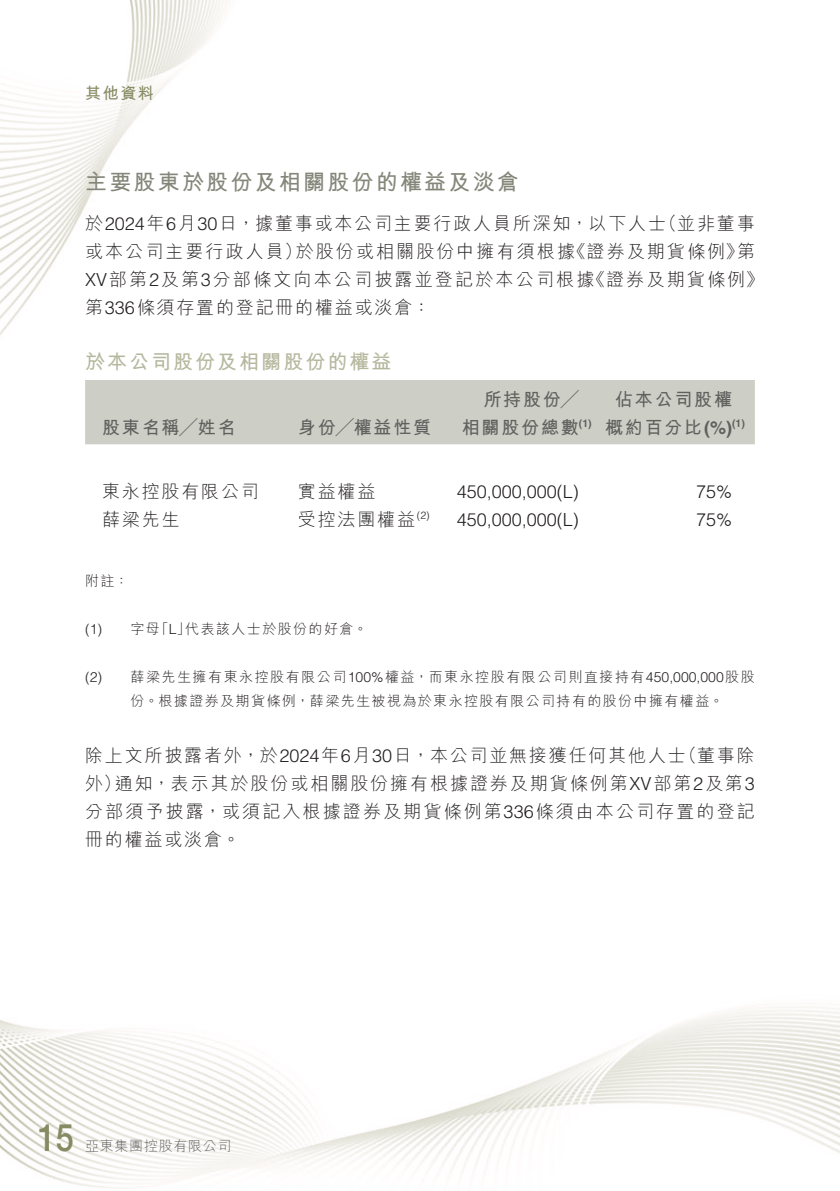
<style>
.page{position:relative;width:840px;height:1191px;background:#fff}
.page>*{position:absolute;margin:0;border:0;box-sizing:border-box;transform-origin:0 0}
.t1{font:500 38px "Helvetica Neue LT Std";color:#858b62;scale:.85 1}
.t2{font:700 22px "M Hei HK";letter-spacing:.1em;color:#848679}
.t3{font:700 20px "M Hei HK";letter-spacing:.1em;color:#b6b89e}
.t4{font:300 18px/28px "M Hei HK";letter-spacing:.105em;color:#231f20}
.t5{font:700 18px "M Hei HK";letter-spacing:.1em;color:#60615f}
.t6{font:300 18px "Helvetica LT Std";color:#231f20}
.t7{font:700 16px "M Hei HK";color:#858b62}
.t8{font:300 14px "M Hei HK";letter-spacing:.1em;color:#231f20}
.t9{font:300 14px "M Hei HK";letter-spacing:.05em;color:#60615f}
.t10{font:300 14px "Helvetica LT Std";color:#231f20}
.t11{font:700 10.4px "Helvetica LT Std";color:#60615f}
.t12{font:300 10.4px "Helvetica LT Std";color:#231f20}
.s1{font-family:"Helvetica LT Std"}
.s2{font-size:18px}
</style>
<div class="page">
<img style="left:0;top:0;width:839px;height:1188px">
<div style="left:85px;top:380px;width:669px;height:64px;background:#cdcec5"></div>
<svg style="left:85px;top:444px;width:669px;height:96px"></svg>
<p class="t7" style="left:85px;top:82px;width:70px">其他資料</p>
<p class="t2" style="left:85px;top:166px;width:435px">主要股東於股份及相關股份的權益及淡倉</p>
<p class="t4" style="left:659px;top:209px;width:97px">（並非董事</p>
<p class="t4" style="left:85px;top:209px;width:582px">於<span class="s1">2024</span>年<span class="s1">6</span>月<span class="s1">30</span>日，據董事或本公司主要行政人員所深知，以下人士</p>
<p class="t4" style="left:295px;top:237px;width:280px">於股份或相關股份中擁有須根據</p>
<p class="t4" style="left:85px;top:237px;width:218px">或本公司主要行政人員）</p>
<p class="t4" style="left:736px;top:237px;width:19px">第</p>
<p class="t4" style="left:568px;top:237px;width:177px">《證券及期貨條例》</p>
<p class="t4" style="left:85px;top:265px;width:510px"><span class="s1">XV</span>部第<span class="s1">2</span>及第<span class="s1">3</span>分部條文向本公司披露並登記於本公司根據第<span class="s1">336</span>條須存置的登記冊的權益或淡倉：</p>
<p class="t3" style="left:85px;top:347px;width:308px">於本公司股份及相關股份的權益</p>
<p class="t4" style="left:587px;top:265px;width:177px">《證券及期貨條例《</p>
<p class="t5" style="left:102px;top:414px;width:135px">股東名稱╱姓名</p>
<p class="t5" style="left:298px;top:414px;width:135px">身份╱權益性質</p>
<p class="t4" style="left:102px;top:477px;width:158px">東永控股有限公司</p>
<p class="t4" style="left:298px;top:477px;width:79px">實益權益</p>
<p class="t4" style="left:102px;top:505px;width:79px">薛梁先生</p>
<p class="t4" style="left:298px;top:505px;width:118px">受控法團權益</p>
<p class="t12" style="left:416px;top:509px;width:14px">)2(</p>
<p class="t8" style="left:85px;top:574px;width:45px">附註：</p>
<p class="t10" style="left:85px;top:620px;width:19px">1( )</p>
<p class="t8" style="left:130px;top:622px;width:31px">字母</p>
<p class="t8" style="left:185px;top:622px;width:184px">代表該人士於股份的好倉。</p>
<p class="t8" style="left:155px;top:622px;width:37px">「」<span class="s1">L</span></p>
<p class="t5" style="left:483px;top:386px;width:97px">所持股份╱</p>
<p class="t5" style="left:461px;top:414px;width:118px">相關股份總數</p>
<p class="t11" style="left:578px;top:416px;width:14px">(1)</p>
<p class="t5" style="left:614px;top:386px;width:118px">佔本公司股權</p>
<p class="t11" style="left:725px;top:416px;width:20px">(1)<span class="s2">(</span></p>
<p class="t5" style="left:604px;top:414px;width:122px">概約百分比 <span class="s1">%)</span></p>
<p class="t6" style="left:456px;top:480px;width:124px">450,000,000 (L(</p>
<p class="t6" style="left:456px;top:508px;width:124px">450,000,000 (L(</p>
<p class="t6" style="left:695px;top:480px;width:38px">75%</p>
<p class="t6" style="left:695px;top:508px;width:38px">75%</p>
<p class="t10" style="left:85px;top:668px;width:19px">2( )</p>
<p class="t8" style="left:130px;top:670px;width:625px">薛梁先生擁有東永控股有限公司<span class="s1">100%</span>權益，而東永控股有限公司則直接持有<span class="s1">450,000,000</span>股股</p>
<p class="t8" style="left:130px;top:694px;width:594px">份。根據證券及期貨條例，薛梁先生被視為於東永控股有限公司持有的股份中擁有權益。</p>
<p class="t4" style="left:678px;top:741px;width:77px">（董事除</p>
<p class="t4" style="left:115px;top:741px;width:641px;text-indent:-30px">除上文所披露者外，於<span class="s1">2024</span>年<span class="s1">6</span>月<span class="s1">30</span>日，本公司並無接獲任何其他人士<br>通知，表示其於股份或相關股份擁有根據證券及期貨條例第<span class="s1">XV</span>部第<span class="s1">2</span>及第<span class="s1">3</span></p>
<p class="t4" style="left:85px;top:769px;width:671px">外）<br>分部須予披露，或須記入根據證券及期貨條例第<span class="s1">336</span>條須由本公司存置的登記冊的權益或淡倉。</p>
<h1 class="t1" style="left:38px;top:1115px;width:44px">15</h1>
<p class="t9" style="left:85px;top:1139px;width:148px">亞東集團控股有限公司</p>
</div>
